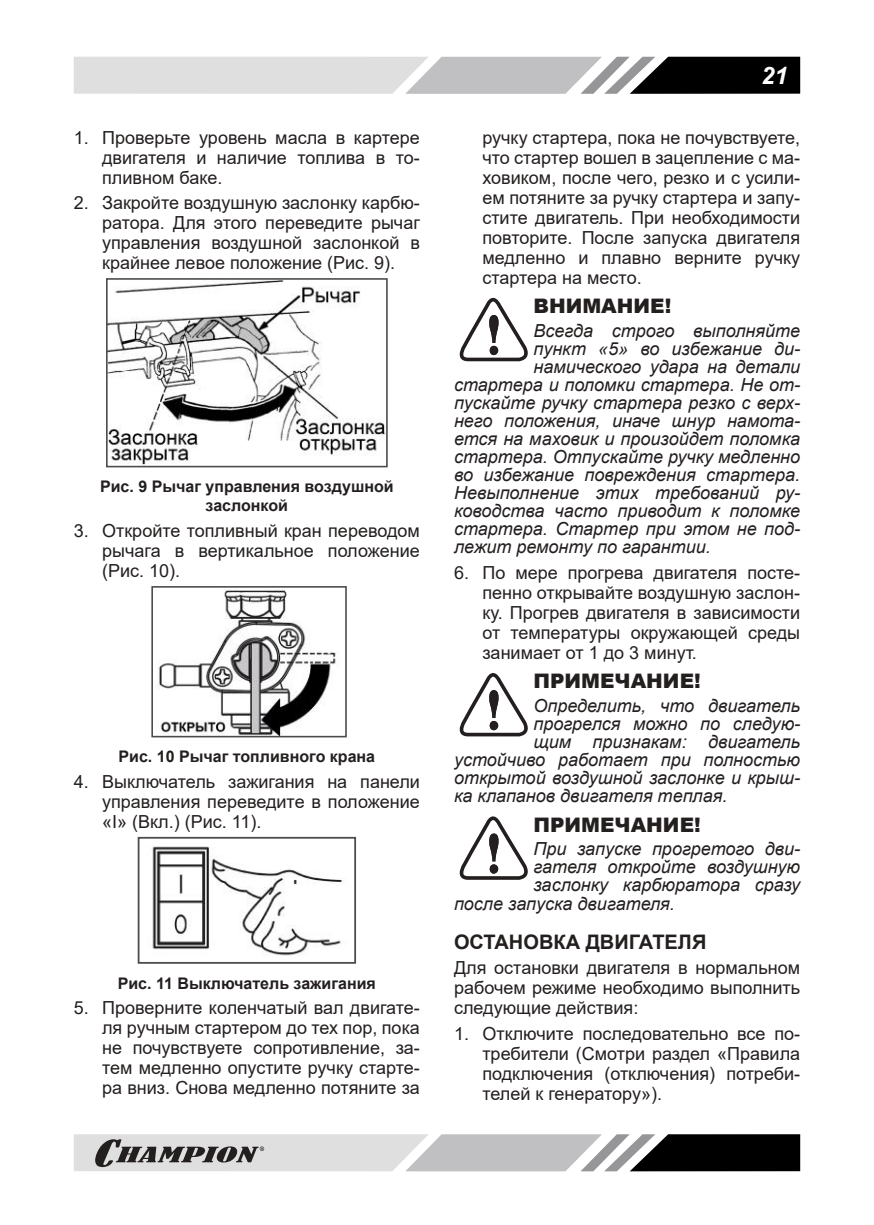
<style>
.page{position:relative;width:874px;height:1225px;background:#fff}
.page>*{position:absolute;margin:0;border:0;box-sizing:border-box;transform-origin:0 0}
.t1{font:italic 700 24px "Arial";color:#fff}
.t2{font:900 20px "Arial";color:#241f1f}
.t3{font:700 20px "Arial";color:#241f1f}
.t4{font:18px/20px "Arial";color:#241f1f;text-align:justify}
.t5{font:italic 18px "Arial";color:#241f1f}
.t6{font:700 16px/19.2px "Arial";color:#241f1f;text-align:center}
</style>
<div class="page">
<svg style="left:74px;top:57px;width:725px;height:37px;background:#aaa"></svg>
<svg style="left:74px;top:1134px;width:725px;height:37px;background:#9f9e9e"></svg>
<img style="left:109px;top:281px;width:275px;height:183px">
<div style="left:106px;top:278px;width:281px;height:189px;border:2px solid #4e4b4c"></div>
<img style="left:156px;top:590px;width:180px;height:144px">
<div style="left:151px;top:586px;width:195px;height:151px;border:2px solid #4e4b4c"></div>
<img style="left:152px;top:846px;width:192px;height:110px">
<div style="left:138px;top:837px;width:218px;height:126px;border:2px solid #4e4b4c"></div>
<svg style="left:459px;top:298px;width:69px;height:63px"></svg>
<svg style="left:459px;top:673px;width:69px;height:63px"></svg>
<svg style="left:459px;top:816px;width:69px;height:64px"></svg>
<p class="t4" style="left:102px;top:127px;width:319px;text-indent:-28px">1. Проверьте уровень масла в картере двигателя и наличие топлива в то&shy;пливном баке.</p>
<p class="t4" style="left:102px;top:193px;width:319px;text-indent:-28px">2. Закройте воздушную заслонку карбю&shy;ратора. Для этого переведите рычаг управления воздушной заслонкой в крайнее левое положение (Рис. 9).</p>
<p class="t6" style="left:100px;top:477px;width:295px">Рис. 9 Рычаг управления воздушной заслонкой</p>
<p class="t4" style="left:102px;top:521px;width:319px;text-indent:-28px">3. Откройте топливный кран переводом рычага в вертикальное положение (Рис. 10).</p>
<p class="t6" style="left:118px;top:747px;width:258px">Рис. 10 Рычаг топливного крана</p>
<p class="t4" style="left:102px;top:771px;width:319px;text-indent:-28px">4. Выключатель зажигания на панели управления переведите в положение «I» (Вкл.) (Рис. 11).</p>
<p class="t6" style="left:118px;top:973px;width:259px">Рис. 11 Выключатель зажигания</p>
<p class="t4" style="left:102px;top:998px;width:319px;text-indent:-28px">5. Проверните коленчатый вал двигате&shy;ля ручным стартером до тех пор, пока не почувствуете сопротивление, за&shy;тем медленно опустите ручку старте&shy;ра вниз. Снова медленно потяните за</p>
<h1 class="t1" style="left:760px;top:67px;width:28px">21</h1>
<p class="t4" style="left:482px;top:127px;width:319px">ручку стартера, пока не почувствуете, что стартер вошел в зацепление с ма&shy;ховиком, после чего, резко и с усили&shy;ем потяните за ручку стартера и запу&shy;стите двигатель. При необходимости повторите. После запуска двигателя медленно и плавно верните ручку стартера на место.</p>
<p class="t2" style="left:533px;top:292px;width:139px">ВНИМАНИЕ!</p>
<p class="t5" style="left:533px;top:319px;width:268px">Всегда строго выполняйте</p>
<p class="t5" style="left:533px;top:337px;width:268px">пункт «5» во избежание ди-</p>
<p class="t5" style="left:533px;top:355px;width:268px">намического удара на детали</p>
<p class="t5" style="left:454px;top:373px;width:347px">стартера и поломки стартера. Не от-</p>
<p class="t5" style="left:454px;top:391px;width:347px">пускайте ручку стартера резко с верх-</p>
<p class="t5" style="left:454px;top:409px;width:347px">него положения, иначе шнур намота-</p>
<p class="t5" style="left:454px;top:427px;width:347px">ется на маховик и произойдет поломка</p>
<p class="t5" style="left:454px;top:445px;width:347px">стартера. Отпускайте ручку медленно</p>
<p class="t5" style="left:454px;top:463px;width:347px">во избежание повреждения стартера.</p>
<p class="t5" style="left:454px;top:481px;width:347px">Невыполнение этих требований ру-</p>
<p class="t5" style="left:454px;top:499px;width:347px">ководства часто приводит к поломке</p>
<p class="t5" style="left:454px;top:517px;width:347px">стартера. Стартер при этом не под-</p>
<p class="t5" style="left:454px;top:535px;width:258px">лежит ремонту по гарантии.</p>
<p class="t4" style="left:482px;top:562px;width:319px;text-indent:-28px">6. По мере прогрева двигателя посте&shy;пенно открывайте воздушную заслон&shy;ку. Прогрев двигателя в зависимости от температуры окружающей среды занимает от 1 до 3 минут.</p>
<p class="t2" style="left:533px;top:667px;width:169px">ПРИМЕЧАНИЕ!</p>
<p class="t5" style="left:533px;top:694px;width:268px">Определить, что двигатель</p>
<p class="t5" style="left:533px;top:712px;width:268px">прогрелся можно по следую-</p>
<p class="t5" style="left:533px;top:730px;width:268px">щим признакам: двигатель</p>
<p class="t5" style="left:454px;top:748px;width:347px">устойчиво работает при полностью</p>
<p class="t5" style="left:454px;top:766px;width:347px">открытой воздушной заслонке и крыш-</p>
<p class="t5" style="left:454px;top:784px;width:275px">ка клапанов двигателя теплая.</p>
<p class="t2" style="left:533px;top:810px;width:169px">ПРИМЕЧАНИЕ!</p>
<p class="t5" style="left:533px;top:837px;width:268px">При запуске прогретого дви-</p>
<p class="t5" style="left:533px;top:855px;width:268px">гателя откройте воздушную</p>
<p class="t5" style="left:533px;top:873px;width:268px">заслонку карбюратора сразу</p>
<p class="t5" style="left:454px;top:891px;width:222px">после запуска двигателя.</p>
<p class="t3" style="left:454px;top:927px;width:254px">ОСТАНОВКА ДВИГАТЕЛЯ</p>
<p class="t4" style="left:454px;top:957px;width:347px">Для остановки двигателя в нормальном рабочем режиме необходимо выполнить следующие действия:</p>
<p class="t4" style="left:482px;top:1023px;width:319px;text-indent:-28px">1. Отключите последовательно все по&shy;требители (Смотри раздел «Правила подключения (отключения) потреби&shy;телей к генератору»).</p>
</div>
